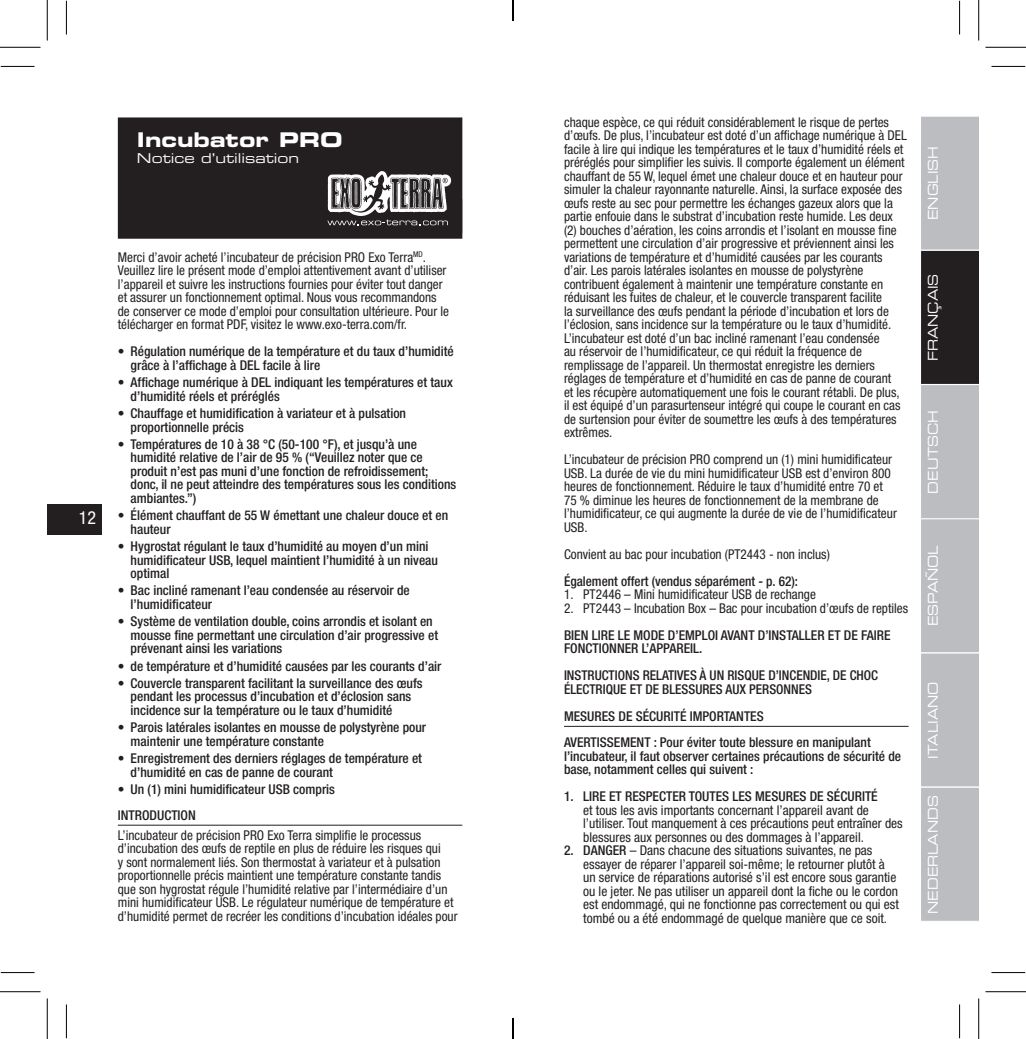
<style>
.page{position:relative;width:1026px;height:1039px;background:#fff}
.page>*{position:absolute;margin:0;border:0;box-sizing:border-box;transform-origin:0 0}
.t1{font:20.25px "Eurostile LT Std Bold Ex 2";color:#fff}
.t2{font:condensed 18px "Helvetica Neue LT Pro";color:#fff}
.t3{font:condensed 13.5px/13.5px "Helvetica Neue LT Pro";color:#231f20}
.t4{font:500 condensed 13.5px/13.5px "Helvetica Neue LT Pro";color:#231f20}
.t5{font:13.5px "Eurostile LT Std Ex 2";color:#fff;scale:.9 1}
.t6{font:13.5px "Eurostile LT Std Ex 2";color:#fff}
.s1{font-weight:500}
</style>
<div class="page">
<div style="left:47px;top:504px;width:55px;height:31px;background:#231f20"></div>
<hr style="left:118px;top:824px;width:344px;height:1px;background:#231f20">
<div style="left:119px;top:119px;width:342px;height:118px;background:#231f20"></div>
<div style="left:118px;top:117px;width:344px;height:122px;border:2px solid #231f20"></div>
<svg style="left:327px;top:171px;width:124px;height:54px"></svg>
<hr style="left:564px;top:726px;width:344px;height:1px;background:#231f20">
<svg style="left:920px;top:116px;width:58px;height:805px;background:#a4a5a7"></svg>
<hr style="left:1px;top:66px;width:33px;height:1px;background:#000">
<hr style="left:991px;top:66px;width:34px;height:1px;background:#000">
<hr style="left:1px;top:972px;width:33px;height:1px;background:#000">
<hr style="left:991px;top:972px;width:34px;height:1px;background:#000">
<hr style="left:66px;top:1px;width:1px;height:33px;background:#000">
<hr style="left:66px;top:1004px;width:1px;height:34px;background:#000">
<hr style="left:959px;top:1px;width:1px;height:33px;background:#000">
<hr style="left:959px;top:1004px;width:1px;height:34px;background:#000">
<hr style="left:0;top:47px;width:40px;height:1px;background:#000">
<hr style="left:985px;top:47px;width:41px;height:1px;background:#000">
<hr style="left:0;top:991px;width:40px;height:1px;background:#000">
<hr style="left:985px;top:991px;width:41px;height:1px;background:#000">
<hr style="left:47px;top:0;width:1px;height:41px;background:#000">
<hr style="left:47px;top:998px;width:1px;height:40px;background:#000">
<hr style="left:978px;top:0;width:1px;height:41px;background:#000">
<hr style="left:978px;top:998px;width:1px;height:40px;background:#000">
<svg style="left:512px;top:0;width:1px;height:21px"></svg>
<svg style="left:512px;top:1018px;width:1px;height:20px"></svg>
<h1 class="t1" style="left:137px;top:125px;width:207px">Incubator PRO</h1>
<p class="t6" style="left:137px;top:149px;width:164px">Notice d’utilisation</p>
<h2 class="t2" style="left:79px;top:507px;width:19px">12</h2>
<p class="t3" style="left:118px;top:250px;width:333px">Merci d’avoir acheté l’incubateur de précision PRO Exo Terra<sup>MD</sup>.<br>Veuillez lire le présent mode d’emploi attentivement avant d’utiliser l’appareil et suivre les instructions fournies pour éviter tout danger et assurer un fonctionnement optimal. Nous vous recommandons de conserver ce mode d’emploi pour consultation ultérieure. Pour le télécharger en format PDF, visitez le www.exo-terra.com/fr.</p>
<p class="t4" style="left:131px;top:345px;width:325px;text-indent:-13px">• Régulation numérique de la température et du taux d’humidité grâce à l’affichage à DEL facile à lire</p>
<p class="t4" style="left:131px;top:375px;width:324px;text-indent:-13px">• Affichage numérique à DEL indiquant les températures et taux d’humidité réels et préréglés</p>
<p class="t4" style="left:131px;top:406px;width:277px;text-indent:-13px">• Chauffage et humidification à variateur et à pulsation proportionnelle précis</p>
<p class="t4" style="left:131px;top:437px;width:327px;text-indent:-13px">• Températures de 10 à 38 °C (50-100 °F), et jusqu’à une humidité relative de l’air de 95 % (“Veuillez noter que ce produit n’est pas muni d’une fonction de refroidissement; donc, il ne peut atteindre des températures sous les conditions ambiantes.”)</p>
<p class="t4" style="left:131px;top:508px;width:319px;text-indent:-13px">• Élément chauffant de 55 W émettant une chaleur douce et en hauteur</p>
<p class="t4" style="left:131px;top:539px;width:309px;text-indent:-13px">• Hygrostat régulant le taux d’humidité au moyen d’un mini humidificateur USB, lequel maintient l’humidité à un niveau optimal</p>
<p class="t4" style="left:131px;top:583px;width:281px;text-indent:-13px">• Bac incliné ramenant l’eau condensée au réservoir de l’humidificateur</p>
<p class="t4" style="left:131px;top:614px;width:309px;text-indent:-13px">• Système de ventilation double, coins arrondis et isolant en mousse fine permettant une circulation d’air progressive et prévenant ainsi les variations</p>
<p class="t4" style="left:118px;top:659px;width:325px">• de température et d’humidité causées par les courants d’air</p>
<p class="t4" style="left:131px;top:676px;width:293px;text-indent:-13px">• Couvercle transparent facilitant la surveillance des œufs pendant les processus d’incubation et d’éclosion sans incidence sur la température ou le taux d’humidité</p>
<p class="t4" style="left:131px;top:720px;width:297px;text-indent:-13px">• Parois latérales isolantes en mousse de polystyrène pour maintenir une température constante</p>
<p class="t4" style="left:131px;top:751px;width:293px;text-indent:-13px">• Enregistrement des derniers réglages de température et d’humidité en cas de panne de courant</p>
<p class="t4" style="left:118px;top:776px;width:219px;line-height:25.7px">• Un (1) mini humidificateur USB compris<br>INTRODUCTION</p>
<p class="t3" style="left:118px;top:828px;width:341px">L’incubateur de précision PRO Exo Terra simplifie le processus d’incubation des œufs de reptile en plus de réduire les risques qui<br>y sont normalement liés. Son thermostat à variateur et à pulsation proportionnelle précis maintient une température constante tandis que son hygrostat régule l’humidité relative par l’intermédiaire d’un mini humidificateur USB. Le régulateur numérique de température et d’humidité permet de recréer les conditions d’incubation idéales pour</p>
<p class="t3" style="left:564px;top:115px;width:344px">chaque espèce, ce qui réduit considérablement le risque de pertes d’œufs. De plus, l’incubateur est doté d’un affichage numérique à DEL facile à lire qui indique les températures et le taux d’humidité réels et préréglés pour simplifier les suivis. Il comporte également un élément chauffant de 55 W, lequel émet une chaleur douce et en hauteur pour simuler la chaleur rayonnante naturelle. Ainsi, la surface exposée des œufs reste au sec pour permettre les échanges gazeux alors que la partie enfouie dans le substrat d’incubation reste humide. Les deux (2) bouches d’aération, les coins arrondis et l’isolant en mousse fine permettent une circulation d’air progressive et préviennent ainsi les variations de température et d’humidité causées par les courants d’air. Les parois latérales isolantes en mousse de polystyrène contribuent également à maintenir une température constante en réduisant les fuites de chaleur, et le couvercle transparent facilite<br>la surveillance des œufs pendant la période d’incubation et lors de l’éclosion, sans incidence sur la température ou le taux d’humidité.<br>L’incubateur est doté d’un bac incliné ramenant l’eau condensée<br>au réservoir de l’humidificateur, ce qui réduit la fréquence de remplissage de l’appareil. Un thermostat enregistre les derniers réglages de température et d’humidité en cas de panne de courant<br>et les récupère automatiquement une fois le courant rétabli. De plus, il est équipé d’un parasurtenseur intégré qui coupe le courant en cas de surtension pour éviter de soumettre les œufs à des températures extrêmes.</p>
<p class="t3" style="left:564px;top:452px;width:334px">L’incubateur de précision PRO comprend un (1) mini humidificateur USB. La durée de vie du mini humidificateur USB est d’environ 800 heures de fonctionnement. Réduire le taux d’humidité entre 70 et 75 % diminue les heures de fonctionnement de la membrane de l’humidificateur, ce qui augmente la durée de vie de l’humidificateur USB.</p>
<p class="t3" style="left:564px;top:547px;width:267px">Convient au bac pour incubation (PT2443 - non inclus)</p>
<p class="t4" style="left:564px;top:574px;width:235px">Également offert (vendus séparément - p. 62):</p>
<p class="t3" style="left:564px;top:587px;width:253px">1. PT2446 – Mini humidificateur USB de rechange</p>
<p class="t3" style="left:564px;top:601px;width:346px">2. PT2443 – Incubation Box – Bac pour incubation d’œufs de reptiles</p>
<p class="t4" style="left:564px;top:628px;width:328px">BIEN LIRE LE MODE D’EMPLOI AVANT D’INSTALLER ET DE FAIRE<br>FONCTIONNER L’APPAREIL.</p>
<p class="t4" style="left:564px;top:668px;width:316px">INSTRUCTIONS RELATIVES À UN RISQUE D’INCENDIE, DE CHOC<br>ÉLECTRIQUE ET DE BLESSURES AUX PERSONNES</p>
<p class="t4" style="left:564px;top:702px;width:308px;line-height:26.3px">MESURES DE SÉCURITÉ IMPORTANTES<br>AVERTISSEMENT : Pour éviter toute blessure en manipulant</p>
<p class="t4" style="left:564px;top:749px;width:338px">l’incubateur, il faut observer certaines précautions de sécurité de base, notamment celles qui suivent :</p>
<p class="t4" style="left:564px;top:789px;width:315px">1. LIRE ET RESPECTER TOUTES LES MESURES DE SÉCURITÉ</p>
<p class="t3" style="left:583px;top:803px;width:321px">et tous les avis importants concernant l’appareil avant de l’utiliser. Tout manquement à ces précautions peut entraîner des blessures aux personnes ou des dommages à l’appareil.</p>
<p class="t3" style="left:583px;top:843px;width:317px;text-indent:-19px"><span class="s1">2. DANGER</span> – Dans chacune des situations suivantes, ne pas essayer de réparer l’appareil soi-même; le retourner plutôt à un service de réparations autorisé s’il est encore sous garantie ou le jeter. Ne pas utiliser un appareil dont la fiche ou le cordon est endommagé, qui ne fonctionne pas correctement ou qui est tombé ou a été endommagé de quelque manière que ce soit.</p>
<p class="t5" style="left:923px;top:220px;width:84px;rotate:-90deg">ENGLISH</p>
<p class="t5" style="left:923px;top:361px;width:99px;rotate:-90deg">FRANÇAIS</p>
<p class="t5" style="left:923px;top:493px;width:94px;rotate:-90deg">DEUTSCH</p>
<p class="t5" style="left:923px;top:626px;width:92px;rotate:-90deg">ESPAÑOL</p>
<p class="t5" style="left:923px;top:758px;width:87px;rotate:-90deg">ITALIANO</p>
<p class="t5" style="left:923px;top:914px;width:133px;rotate:-90deg">NEDERLANDS</p>
</div>
